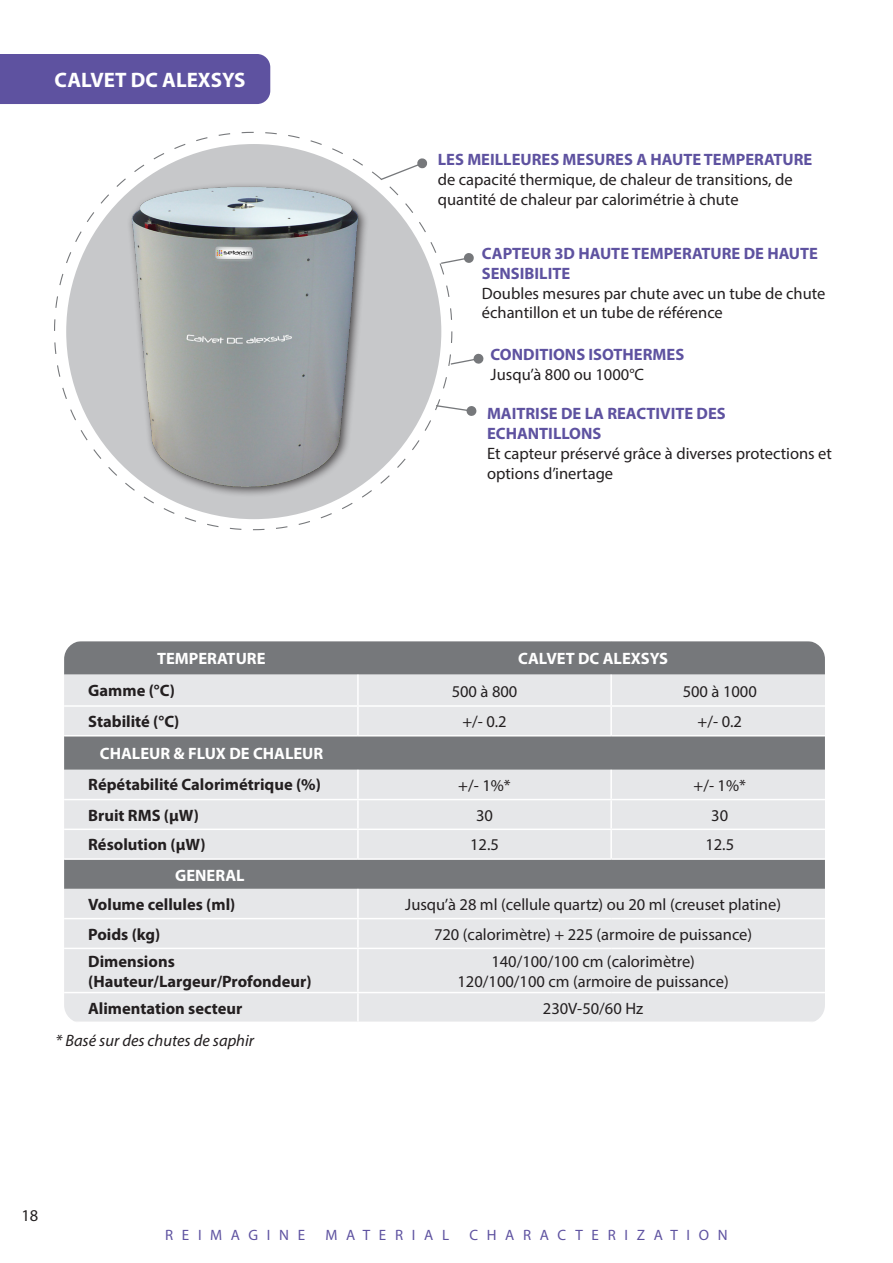
<style>
.page{position:relative;width:893px;height:1263px;background:#fff}
.page>*{position:absolute;margin:0;border:0;box-sizing:border-box;transform-origin:0 0}
.t1{font:700 21px "Myriad Pro";color:#fff}
.t2{font:16.5px/19.8px "Myriad Pro";color:#231f20}
.t3{font:700 16.5px/31.5px "Myriad Pro";color:#231f20}
.t4{font:700 16.5px/19.8px "Myriad Pro";color:#5e52a0}
.t5{font:700 16.5px "Myriad Pro";color:#fff}
.t6{font:italic 16.5px "Myriad Pro";color:#231f20}
.t7{font:15px "Myriad Pro";letter-spacing:.58em;color:#5e52a0}
.s1{color:#fff}
</style>
<div class="page">
<div style="left:0;top:54px;width:270px;height:50px;background:#5e52a0"></div>
<svg style="left:452px;top:407px;width:14px;height:4px"></svg>
<svg style="left:466px;top:406px;width:11px;height:10px"></svg>
<svg style="left:54px;top:132px;width:398px;height:398px"></svg>
<img style="left:100px;top:181px;width:289px;height:315px">
<svg style="left:451px;top:353px;width:33px;height:12px"></svg>
<div style="left:64px;top:642px;width:761px;height:33px;background:#76787b"></div>
<svg style="left:64px;top:675px;width:761px;height:346px;background:#d1d2d4"></svg>
<hr style="left:357px;top:770px;width:2px;height:29px;background:#fff">
<hr style="left:610px;top:770px;width:2px;height:29px;background:#fff">
<hr style="left:64px;top:799px;width:294px;height:1px;background:#fff">
<hr style="left:358px;top:799px;width:253px;height:1px;background:#fff">
<hr style="left:357px;top:800px;width:2px;height:28px;background:#fff">
<hr style="left:611px;top:799px;width:214px;height:1px;background:#fff">
<hr style="left:610px;top:800px;width:2px;height:28px;background:#fff">
<hr style="left:64px;top:828px;width:294px;height:2px;background:#fff">
<hr style="left:358px;top:828px;width:253px;height:2px;background:#fff">
<hr style="left:357px;top:830px;width:2px;height:28px;background:#fff">
<hr style="left:611px;top:828px;width:214px;height:2px;background:#fff">
<hr style="left:610px;top:830px;width:2px;height:28px;background:#fff">
<hr style="left:357px;top:889px;width:2px;height:29px;background:#fff">
<hr style="left:357px;top:919px;width:2px;height:29px;background:#fff">
<hr style="left:357px;top:949px;width:2px;height:43px;background:#fff">
<hr style="left:357px;top:993px;width:2px;height:28px;background:#fff">
<hr style="left:357px;top:675px;width:2px;height:30px;background:#fff">
<hr style="left:610px;top:675px;width:2px;height:30px;background:#fff">
<hr style="left:64px;top:705px;width:294px;height:2px;background:#fff">
<hr style="left:358px;top:705px;width:253px;height:2px;background:#fff">
<hr style="left:357px;top:707px;width:2px;height:28px;background:#fff">
<hr style="left:611px;top:705px;width:214px;height:2px;background:#fff">
<hr style="left:610px;top:707px;width:2px;height:28px;background:#fff">
<hr style="left:64px;top:918px;width:294px;height:1px;background:#fff">
<hr style="left:64px;top:948px;width:294px;height:1px;background:#fff">
<hr style="left:64px;top:992px;width:294px;height:1px;background:#fff">
<hr style="left:358px;top:918px;width:253px;height:1px;background:#fff">
<hr style="left:611px;top:918px;width:214px;height:1px;background:#fff">
<hr style="left:358px;top:948px;width:253px;height:1px;background:#fff">
<hr style="left:611px;top:948px;width:214px;height:1px;background:#fff">
<hr style="left:358px;top:992px;width:253px;height:1px;background:#fff">
<hr style="left:611px;top:992px;width:214px;height:1px;background:#fff">
<hr style="left:64px;top:735px;width:294px;height:1px;background:#fff">
<hr style="left:358px;top:735px;width:253px;height:1px;background:#fff">
<hr style="left:611px;top:735px;width:214px;height:1px;background:#fff">
<hr style="left:64px;top:858px;width:294px;height:2px;background:#fff">
<hr style="left:358px;top:858px;width:253px;height:2px;background:#fff">
<hr style="left:611px;top:858px;width:214px;height:2px;background:#fff">
<svg style="left:441px;top:253px;width:33px;height:11px"></svg>
<p class="t1" style="left:55px;top:66px;width:192px">CALVET DC ALEXSYS</p>
<p class="t4" style="left:438px;top:149px;width:376px">LES MEILLEURES MESURES A HAUTE TEMPERATURE</p>
<p class="t2" style="left:438px;top:170px;width:356px">de capacité thermique, de chaleur de transitions, de quantité de chaleur par calorimétrie à chute</p>
<p class="t4" style="left:482px;top:243px;width:338px">CAPTEUR 3D HAUTE TEMPERATURE DE HAUTE<br>SENSIBILITE</p>
<p class="t2" style="left:482px;top:283px;width:345px">Doubles mesures par chute avec un tube de chute échantillon et un tube de référence</p>
<p class="t4" style="left:491px;top:344px;width:195px">CONDITIONS ISOTHERMES</p>
<p class="t2" style="left:491px;top:365px;width:155px">Jusqu’à 800 ou 1000°C</p>
<p class="t4" style="left:487px;top:403px;width:240px">MAITRISE DE LA REACTIVITE DES<br>ECHANTILLONS</p>
<p class="t2" style="left:487px;top:443px;width:346px">Et capteur préservé grâce à diverses protections et options d’inertage</p>
<p class="t5" style="left:157px;top:647px;width:110px">TEMPERATURE</p>
<p class="t5" style="left:518px;top:647px;width:152px">CALVET DC ALEXSYS</p>
<p class="t3" style="left:88px;top:674px;width:88px">Gamme (°C)</p>
<p class="t2" style="left:452px;top:681px;width:67px">500 à 800</p>
<p class="t2" style="left:683px;top:681px;width:76px">500 à 1000</p>
<p class="t3" style="left:88px;top:705px;width:93px">Stabilité (°C)</p>
<p class="t2" style="left:462px;top:711px;width:46px">+/- 0.2</p>
<p class="t2" style="left:698px;top:711px;width:46px">+/- 0.2</p>
<p class="t3" style="left:88px;top:737px;width:237px;text-align:right"><span class="s1">CHALEUR &amp; FLUX DE CHALEUR<br></span>Répétabilité Calorimétrique (%)</p>
<p class="t2" style="left:458px;top:775px;width:54px">+/- 1%*</p>
<p class="t2" style="left:694px;top:775px;width:54px">+/- 1%*</p>
<p class="t3" style="left:88px;top:799px;width:112px">Bruit RMS (μW)</p>
<p class="t2" style="left:476px;top:805px;width:18px">30</p>
<p class="t2" style="left:711px;top:805px;width:18px">30</p>
<p class="t3" style="left:88px;top:828px;width:119px">Résolution (μW)</p>
<p class="t2" style="left:470px;top:835px;width:30px">12.5</p>
<p class="t2" style="left:705px;top:835px;width:30px">12.5</p>
<p class="t3" style="left:88px;top:860px;width:158px;line-height:29px;text-indent:87px"><span class="s1">GENERAL<br></span>Volume cellules (ml)</p>
<p class="t2" style="left:405px;top:894px;width:377px">Jusqu’à 28 ml (cellule quartz) ou 20 ml (creuset platine)</p>
<p class="t3" style="left:88px;top:918px;width:74px">Poids (kg)</p>
<p class="t2" style="left:434px;top:924px;width:320px">720 (calorimètre) + 225 (armoire de puissance)</p>
<p class="t3" style="left:88px;top:951px;width:225px;line-height:19.8px">Dimensions (Hauteur/Largeur/Profondeur)</p>
<p class="t2" style="left:457px;top:951px;width:273px;text-align:center">140/100/100 cm (calorimètre)<br>120/100/100 cm (armoire de puissance)</p>
<p class="t3" style="left:88px;top:992px;width:156px">Alimentation secteur</p>
<p class="t2" style="left:543px;top:998px;width:102px">230V-50/60 Hz</p>
<p class="t6" style="left:56px;top:1030px;width:200px">* Basé sur des chutes de saphir</p>
<p class="t2" style="left:21px;top:1206px;width:18px">18</p>
<p class="t7" style="left:165px;top:1225px;width:142px">REIMAGINE</p>
<p class="t7" style="left:325px;top:1225px;width:125px">MATERIAL</p>
<p class="t7" style="left:469px;top:1225px;width:260px">CHARACTERIZATION</p>
</div>
